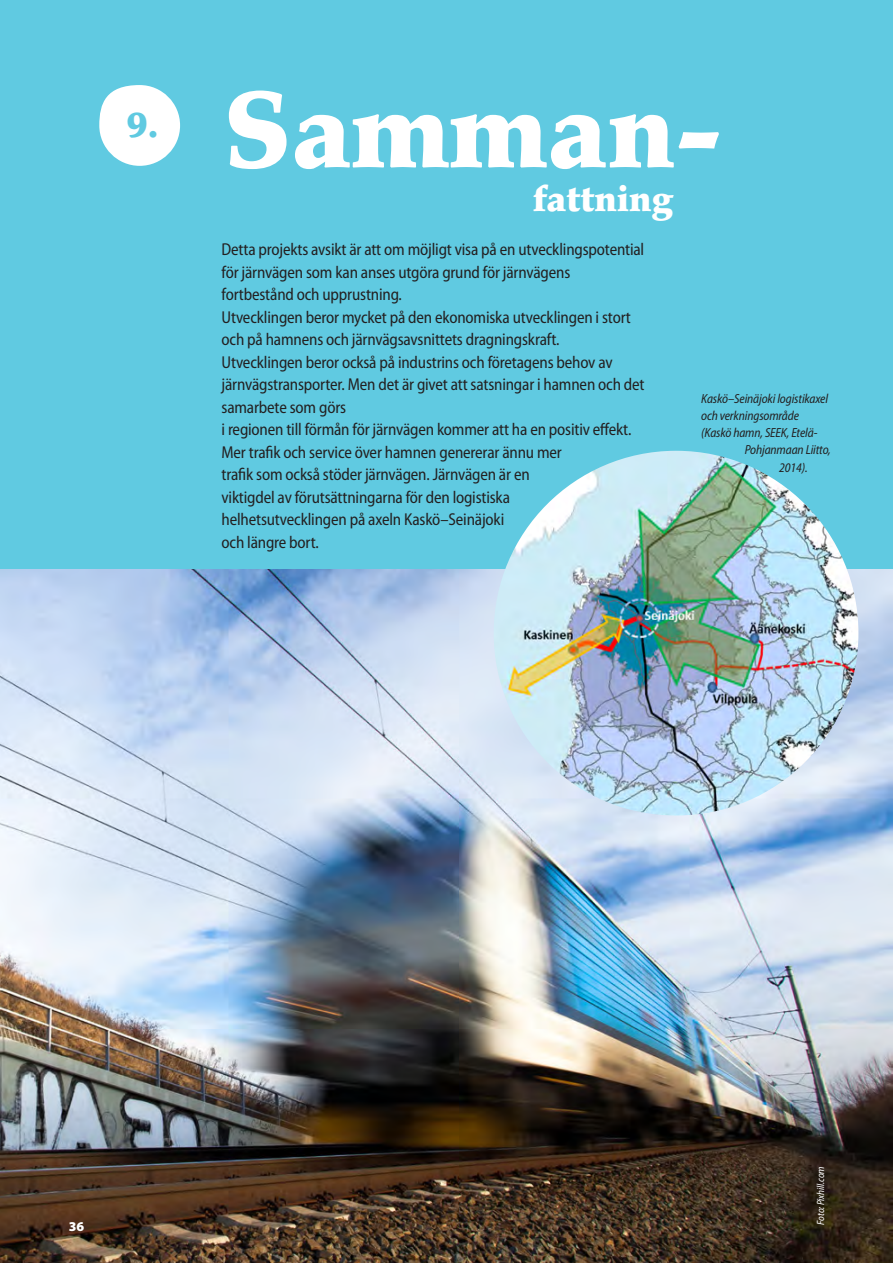
<style>
.page{position:relative;width:893px;height:1263px;background:#fff}
.page>*{position:absolute;margin:0;border:0;box-sizing:border-box;transform-origin:0 0}
.t1{font:900 108px "Palatino LT Std";color:#fff}
.t2{font:900 36px "Palatino LT Std";color:#fff}
.t3{font:900 36px "Palatino LT Std";color:#60cae1}
.t4{font:semi-condensed 17.25px/22.5px "Myriad Pro";letter-spacing:-.01em;color:#231f20;scale:.95 1}
.t5{font:900 13.5px "Myriad Pro";color:#fff}
.t6{font:italic semi-condensed 13.2px "Myriad Pro";letter-spacing:-.01em;color:#231f20;scale:.95 1}
.t7{font:italic semi-condensed 10.5px "Myriad Pro";letter-spacing:-.01em;color:#fff;scale:.95 1}
</style>
<div class="page">
<div style="left:0;top:0;width:893px;height:848px;background:#60cae1"></div>
<img style="left:0;top:570px;width:892px;height:693px">
<div style="left:99px;top:85px;width:81px;height:81px;background:#fff;border-radius:50%"></div>
<img style="left:494px;top:451px;width:364px;height:364px;border-radius:182px">
<h2 class="t3" style="left:126px;top:103px;width:33px">9.</h2>
<h1 class="t1" style="left:224px;top:65px;width:500px">Samman-</h1>
<h2 class="t2" style="left:533px;top:177px;width:142px">fattning</h2>
<p class="t4" style="left:222px;top:239px;width:447px">Detta projekts avsikt är att om möjligt visa på en utvecklingspotential för järnvägen som kan anses utgöra grund för järnvägens fortbestånd och upprustning.<br>Utvecklingen beror mycket på den ekonomiska utvecklingen i stort och på hamnens och järnvägsavsnittets dragningskraft.<br>Utvecklingen beror också på industrins och företagens behov av järnvägstransporter. Men det är givet att satsningar i hamnen och det samarbete som görs<br>i regionen till förmån för järnvägen kommer att ha en positiv effekt.<br>Mer trafik och service över hamnen genererar ännu mer<br>trafik som också stöder järnvägen. Järnvägen är en<br>viktigdel av förutsättningarna för den logistiska<br>helhetsutvecklingen på axeln Kaskö–Seinäjoki<br>och längre bort.</p>
<p class="t6" style="left:701px;top:391px;width:135px">Kaskö–Seinäjoki logistikaxel</p>
<p class="t6" style="left:701px;top:408px;width:104px">och verkningsområde</p>
<p class="t6" style="left:701px;top:426px;width:124px">(Kaskö hamn, SEEK, Etelä-</p>
<p class="t6" style="left:745px;top:443px;width:92px">Pohjanmaan Liitto,</p>
<p class="t6" style="left:779px;top:460px;width:31px">2014).</p>
<p class="t5" style="left:69px;top:1218px;width:17px">36</p>
<p class="t7" style="left:815px;top:1225px;width:63px;rotate:-90deg">Foto: Pixhill.com</p>
</div>
